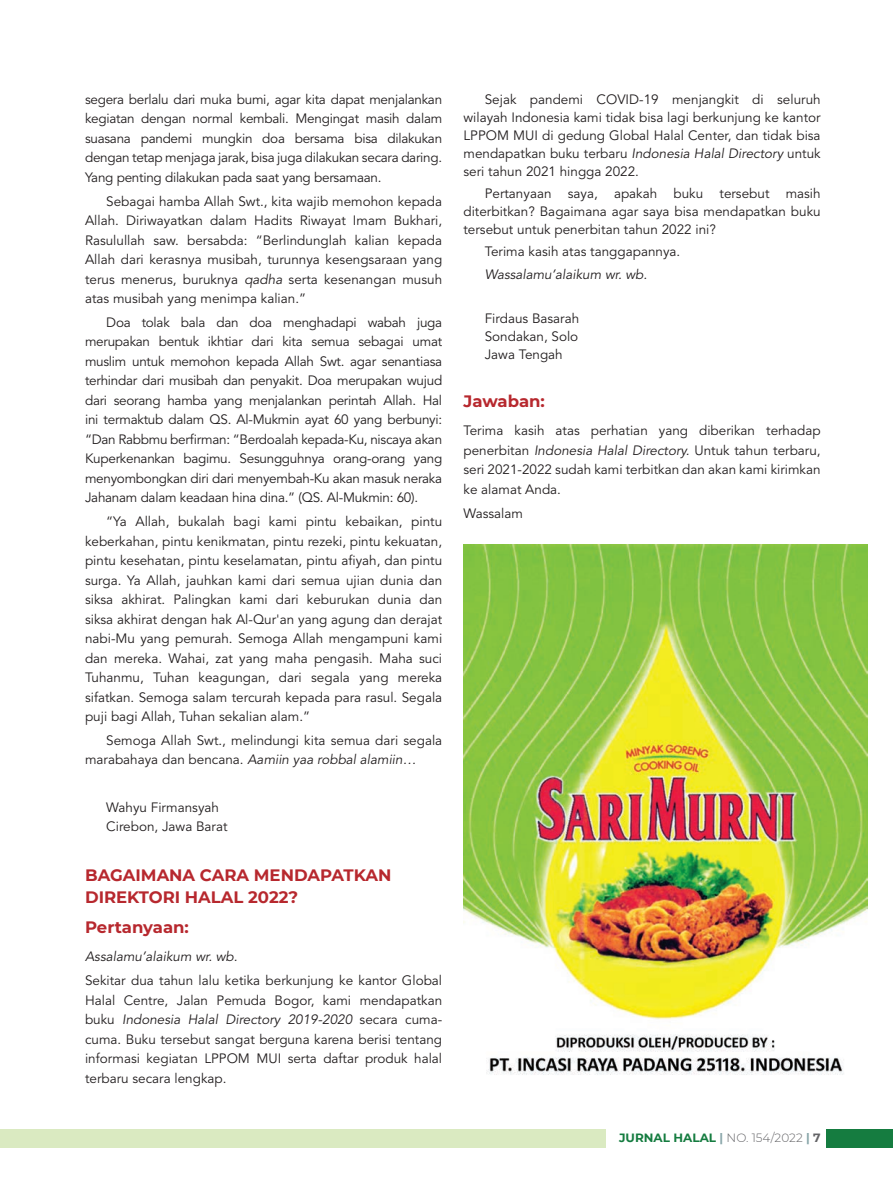
<style>
.page{position:relative;width:893px;height:1191px;background:#fff}
.page>*{position:absolute;margin:0;border:0;box-sizing:border-box;transform-origin:0 0}
.t1{font:700 16.5px "Montserrat";letter-spacing:-.005em;color:#b7282e}
.t2{font:13.5px/19.5px "Avenir LT Std";color:#231f20;text-align:justify}
.t3{font:italic 13.5px "Avenir LT Std";color:#231f20}
.t4{font:700 12px "Montserrat";color:#157c40}
.s1{font-style:italic}
.s2{color:#8aa7aa}
.s3{font-weight:300;color:#636366}
.s4{color:#636366}
</style>
<div class="page">
<img style="left:463px;top:544px;width:404px;height:531px">
<div style="left:827px;top:1128px;width:66px;height:19px;background:#157c40"></div>
<div style="left:0;top:1128px;width:605px;height:19px;background:#daeac1"></div>
<p class="t2" style="left:85px;top:90px;width:359px">segera berlalu dari muka bumi, agar kita dapat menjalankan kegiatan dengan normal kembali. Mengingat masih dalam suasana pandemi mungkin doa bersama bisa dilakukan dengan tetap menjaga jarak, bisa juga dilakukan secara daring.<br>Yang penting dilakukan pada saat yang bersamaan.</p>
<p class="t2" style="left:85px;top:191px;width:359px;text-indent:21px">Sebagai hamba Allah Swt., kita wajib memohon kepada Allah. Diriwayatkan dalam Hadits Riwayat Imam Bukhari, Rasulullah saw. bersabda: “Berlindunglah kalian kepada Allah dari kerasnya musibah, turunnya kesengsaraan yang terus menerus, buruknya <span class="s1">qadha</span> serta kesenangan musuh atas musibah yang menimpa kalian.”</p>
<p class="t2" style="left:85px;top:313px;width:359px;text-indent:21px">Doa tolak bala dan doa menghadapi wabah juga merupakan bentuk ikhtiar dari kita semua sebagai umat muslim untuk memohon kepada Allah Swt. agar senantiasa terhindar dari musibah dan penyakit. Doa merupakan wujud dari seorang hamba yang menjalankan perintah Allah. Hal ini termaktub dalam QS. Al-Mukmin ayat 60 yang berbunyi: “Dan Rabbmu berfirman: “Berdoalah kepada-Ku, niscaya akan Kuperkenankan bagimu. Sesungguhnya orang-orang yang menyombongkan diri dari menyembah-Ku akan masuk neraka Jahanam dalam keadaan hina dina.” (QS. Al-Mukmin: 60).</p>
<p class="t2" style="left:85px;top:512px;width:359px;text-indent:21px">“Ya Allah, bukalah bagi kami pintu kebaikan, pintu keberkahan, pintu kenikmatan, pintu rezeki, pintu kekuatan, pintu kesehatan, pintu keselamatan, pintu afiyah, dan pintu surga. Ya Allah, jauhkan kami dari semua ujian dunia dan siksa akhirat. Palingkan kami dari keburukan dunia dan siksa akhirat dengan hak Al-Qur'an yang agung dan derajat nabi-Mu yang pemurah. Semoga Allah mengampuni kami dan mereka. Wahai, zat yang maha pengasih. Maha suci Tuhanmu, Tuhan keagungan, dari segala yang mereka sifatkan. Semoga salam tercurah kepada para rasul. Segala puji bagi Allah, Tuhan sekalian alam.”</p>
<p class="t2" style="left:85px;top:731px;width:359px;text-indent:21px">Semoga Allah Swt., melindungi kita semua dari segala marabahaya dan bencana. <span class="s1">Aamiin yaa robbal alamiin…</span></p>
<p class="t2" style="left:106px;top:798px;width:123px">Wahyu Firmansyah<br>Cirebon, Jawa Barat</p>
<p class="t1" style="left:85px;top:863px;width:14px">BAGAIMANA</p>
<p class="t1" style="left:200px;top:863px;width:14px">CARA</p>
<p class="t1" style="left:254px;top:863px;width:15px">MENDA</p>
<p class="t1" style="left:320px;top:863px;width:15px">PATKAN</p>
<p class="t1" style="left:85px;top:885px;width:7px">DIREKTORI</p>
<p class="t1" style="left:185px;top:885px;width:26px">HALAL</p>
<p class="t1" style="left:248px;top:885px;width:51px">2022?</p>
<p class="t1" style="left:85px;top:915px;width:105px">Pertanyaan:</p>
<p class="t3" style="left:85px;top:949px;width:154px">Assalamu’alaikum wr. wb.</p>
<p class="t2" style="left:85px;top:971px;width:359px">Sekitar dua tahun lalu ketika berkunjung ke kantor Global Halal Centre, Jalan Pemuda Bogor, kami mendapatkan buku <span class="s1">Indonesia Halal Directory 2019-2020</span> secara cuma&shy;cuma. Buku tersebut sangat berguna karena berisi tentang informasi kegiatan LPPOM MUI serta daftar produk halal terbaru secara lengkap.</p>
<p class="t2" style="left:463px;top:90px;width:359px;line-height:18px;text-indent:21px">Sejak pandemi COVID-19 menjangkit di seluruh wilayah Indonesia kami tidak bisa lagi berkunjung ke kantor LPPOM MUI di gedung Global Halal Center, dan tidak bisa mendapatkan buku terbaru <span class="s1">Indonesia Halal Directory</span> untuk seri tahun 2021 hingga 2022.</p>
<p class="t2" style="left:463px;top:185px;width:359px;line-height:18px;text-indent:21px">Pertanyaan saya, apakah buku tersebut masih diterbitkan? Bagaimana agar saya bisa mendapatkan buku tersebut untuk penerbitan tahun 2022 ini?</p>
<p class="t2" style="left:485px;top:242px;width:197px">Terima kasih atas tanggapannya.</p>
<p class="t3" style="left:485px;top:266px;width:164px">Wassalamu’alaikum wr. wb.</p>
<p class="t2" style="left:485px;top:310px;width:96px;line-height:18px">Firdaus Basarah Sondakan, Solo Jawa Tengah</p>
<p class="t1" style="left:463px;top:390px;width:83px">Jawaban:</p>
<p class="t2" style="left:463px;top:421px;width:359px">Terima kasih atas perhatian yang diberikan terhadap penerbitan <span class="s1">Indonesia Halal Directory.</span> Untuk tahun terbaru, seri 2021-2022 sudah kami terbitkan dan akan kami kirimkan ke alamat Anda.</p>
<p class="t2" style="left:463px;top:503px;width:61px">Wassalam</p>
<p class="t4" style="left:619px;top:1128px;width:203px">Jurnal Halal <span class="s2">|</span> <span class="s3">No. 154/2022</span> <span class="s2">|</span> <span class="s4">7</span></p>
</div>
